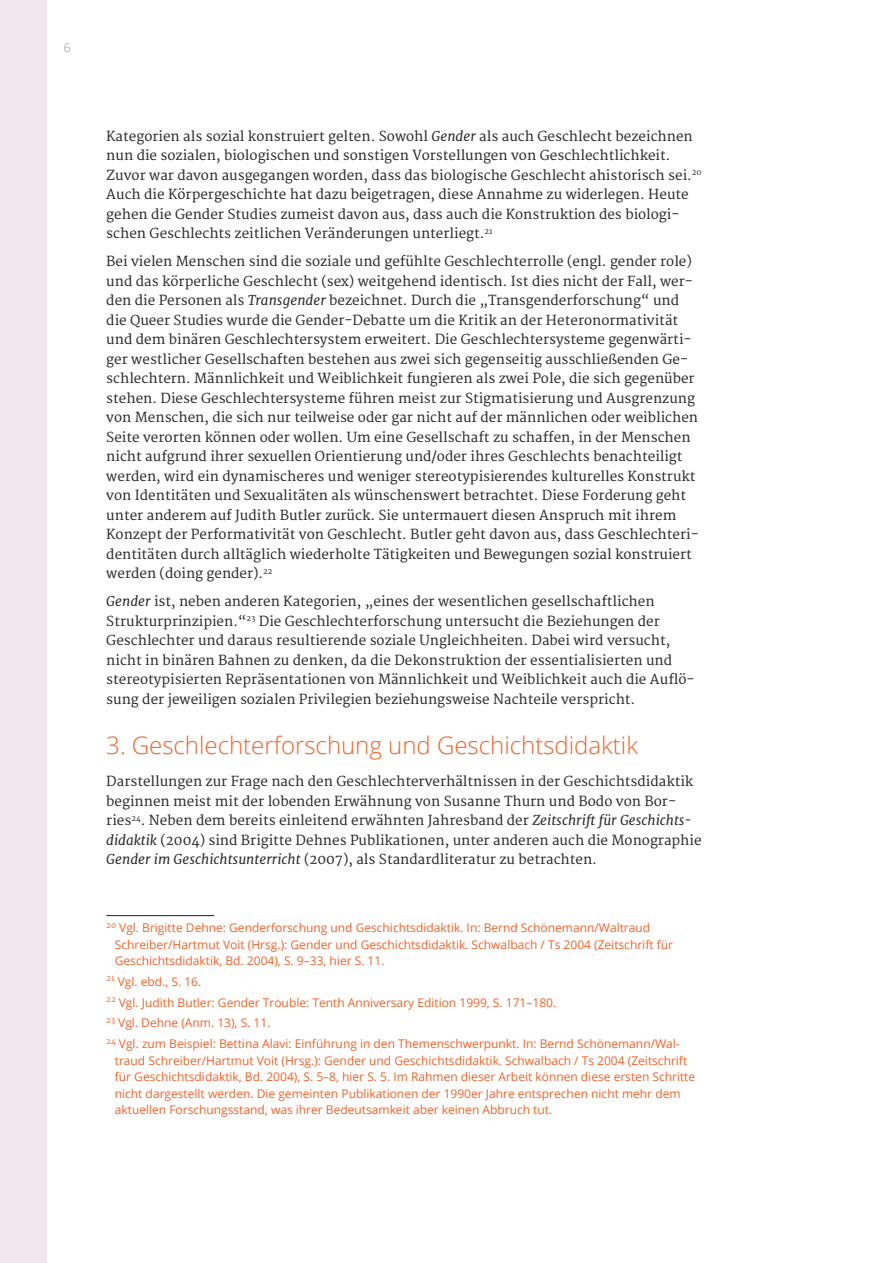
<style>
.page{position:relative;width:893px;height:1263px;background:#fff}
.page>*{position:absolute;margin:0;border:0;box-sizing:border-box;transform-origin:0 0}
.t1{font:300 24px "Open Sans";color:#f26228}
.Fließend_Text{font:13.5px/19.5px "Merriweather";color:#2d2a2b}
.Fußnote{font:12px/16.5px "Open Sans";color:#f26228}
.t2{font:300 12px "Open Sans";color:#939393}
.s1{font-style:italic}
</style>
<div class="page">
<div style="left:0;top:0;width:47px;height:1263px;background:#f0e7ec"></div>
<hr style="left:106px;top:915px;width:108px;height:1px;background:#231f20">
<p class="t2" style="left:64px;top:39px;width:8px">6</p>
<p class="Fließend_Text" style="left:106px;top:127px;width:597px">Kategorien als sozial konstruiert gelten. Sowohl <span class="s1">Gender</span> als auch Geschlecht bezeichnen nun die sozialen, biologischen und sonstigen Vorstellungen von Geschlechtlichkeit.<br>Zuvor war davon ausgegangen worden, dass das biologische Geschlecht ahistorisch sei.<sup>20<br></sup>Auch die Körpergeschichte hat dazu beigetragen, diese Annahme zu widerlegen. Heute gehen die Gender Studies zumeist davon aus, dass auch die Konstruktion des biologi&shy;schen Geschlechts zeitlichen Veränderungen unterliegt.<sup>21</sup></p>
<p class="Fließend_Text" style="left:106px;top:252px;width:594px">Bei vielen Menschen sind die soziale und gefühlte Geschlechterrolle (engl. gender role) und das körperliche Geschlecht (sex) weitgehend identisch. Ist dies nicht der Fall, wer&shy;den die Personen als <span class="s1">Transgender</span> bezeichnet. Durch die „Transgenderforschung“ und die Queer Studies wurde die Gender-Debatte um die Kritik an der Heteronormativität und dem binären Geschlechtersystem erweitert. Die Geschlechtersysteme gegenwärti&shy;ger westlicher Gesellschaften bestehen aus zwei sich gegenseitig ausschließenden Ge&shy;schlechtern. Männlichkeit und Weiblichkeit fungieren als zwei Pole, die sich gegenüber stehen. Diese Geschlechtersysteme führen meist zur Stigmatisierung und Ausgrenzung von Menschen, die sich nur teilweise oder gar nicht auf der männlichen oder weiblichen Seite verorten können oder wollen. Um eine Gesellschaft zu schaffen, in der Menschen nicht aufgrund ihrer sexuellen Orientierung und/oder ihres Geschlechts benachteiligt werden, wird ein dynamischeres und weniger stereotypisierendes kulturelles Konstrukt von Identitäten und Sexualitäten als wünschenswert betrachtet. Diese Forderung geht unter anderem auf Judith Butler zurück. Sie untermauert diesen Anspruch mit ihrem Konzept der Performativität von Geschlecht. Butler geht davon aus, dass Geschlechteri&shy;dentitäten durch alltäglich wiederholte Tätigkeiten und Bewegungen sozial konstruiert werden (doing gender).<sup>22</sup></p>
<p class="Fließend_Text" style="left:106px;top:592px;width:590px"><span class="s1">Gender</span> ist, neben anderen Kategorien, „eines der wesentlichen gesellschaftlichen Strukturprinzipien.“<sup>23</sup> Die Geschlechterforschung untersucht die Beziehungen der Geschlechter und daraus resultierende soziale Ungleichheiten. Dabei wird versucht, nicht in binären Bahnen zu denken, da die Dekonstruktion der essentialisierten und stereotypisierten Repräsentationen von Männlichkeit und Weiblichkeit auch die Auflö&shy;sung der jeweiligen sozialen Privilegien beziehungsweise Nachteile verspricht.</p>
<p class="t1" style="left:106px;top:729px;width:533px">3. Geschlechterforschung und Geschichtsdidaktik</p>
<p class="Fließend_Text" style="left:106px;top:772px;width:597px">Darstellungen zur Frage nach den Geschlechterverhältnissen in der Geschichtsdidaktik beginnen meist mit der lobenden Erwähnung von Susanne Thurn und Bodo von Bor&shy;ries<sup>24</sup>. Neben dem bereits einleitend erwähnten Jahresband der <span class="s1">Zeitschrift für Geschichts&shy;didaktik</span> (2004) sind Brigitte Dehnes Publikationen, unter anderen auch die Monographie <span class="s1">Gender im Geschichtsunterricht</span> (2007), als Standardliteratur zu betrachten.</p>
<p class="Fußnote" style="left:115px;top:919px;width:560px;text-indent:-9px"><sup>20</sup> Vgl. Brigitte Dehne: Genderforschung und Geschichtsdidaktik. In: Bernd Schönemann/Waltraud<br>Schreiber/Hartmut Voit (Hrsg.): Gender und Geschichtsdidaktik. Schwalbach / Ts 2004 (Zeitschrift für<br>Geschichtsdidaktik, Bd. 2004), S. 9–33, hier S. 11.</p>
<p class="Fußnote" style="left:106px;top:973px;width:96px"><sup>21</sup> Vgl. ebd., S. 16.</p>
<p class="Fußnote" style="left:106px;top:994px;width:451px"><sup>22</sup> Vgl. Judith Butler: Gender Trouble: Tenth Anniversary Edition 1999, S. 171–180.</p>
<p class="Fußnote" style="left:106px;top:1014px;width:166px"><sup>23</sup> Vgl. Dehne (Anm. 13), S. 11.</p>
<p class="Fußnote" style="left:115px;top:1035px;width:582px;text-indent:-9px"><sup>24</sup> Vgl. zum Beispiel: Bettina Alavi: Einführung in den Themenschwerpunkt. In: Bernd Schönemann/Wal&shy;traud Schreiber/Hartmut Voit (Hrsg.): Gender und Geschichtsdidaktik. Schwalbach / Ts 2004 (Zeitschrift für Geschichtsdidaktik, Bd. 2004), S. 5–8, hier S. 5. Im Rahmen dieser Arbeit können diese ersten Schritte nicht dargestellt werden. Die gemeinten Publikationen der 1990er Jahre entsprechen nicht mehr dem aktuellen Forschungsstand, was ihrer Bedeutsamkeit aber keinen Abbruch tut.</p>
</div>
